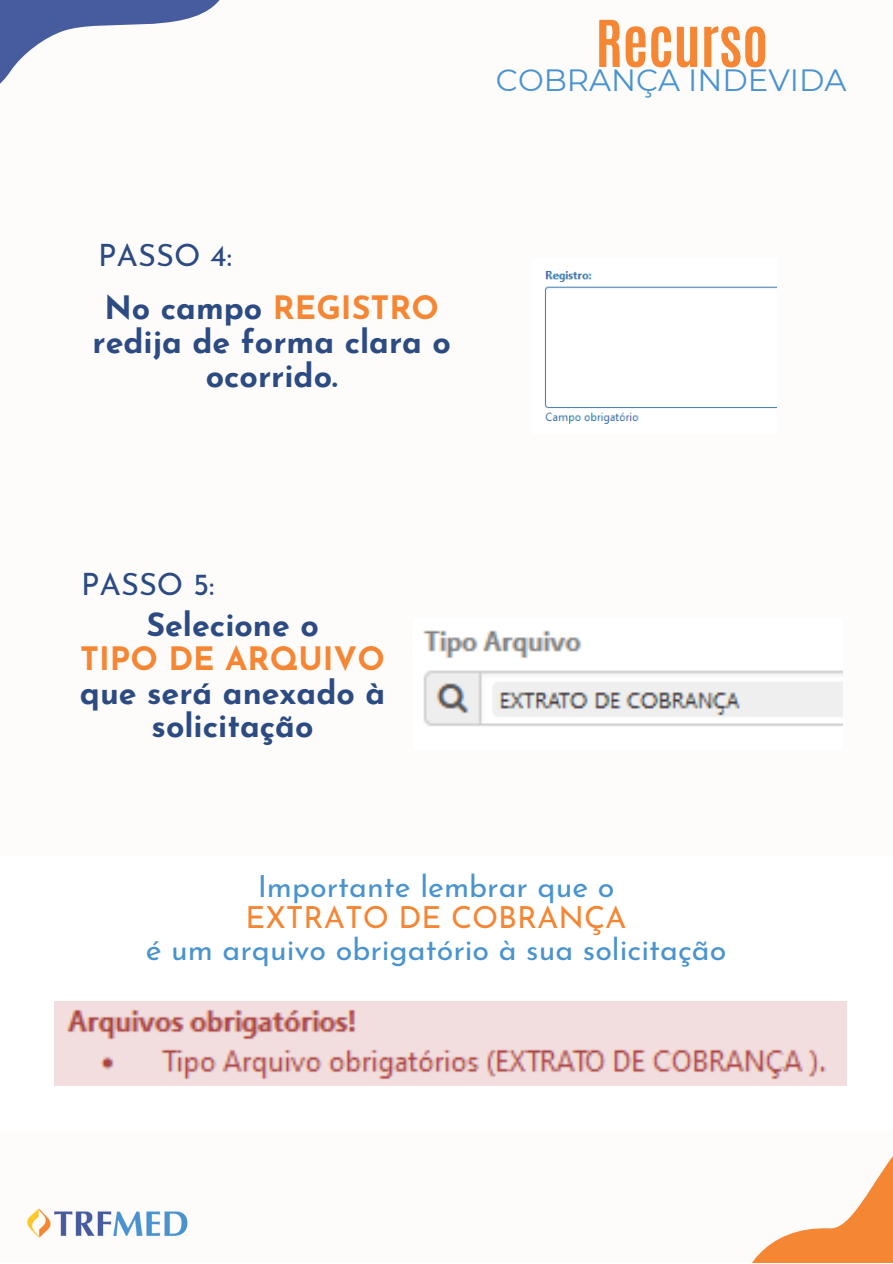
<style>
.page{position:relative;width:893px;height:1264px;background:#fff}
.page>*{position:absolute;margin:0;border:0;box-sizing:border-box;transform-origin:0 0}
.t1{font:700 54.75px "Antonio";color:#f58634}
.t2{font:700 32.25px/33.8px "Josefin Sans";color:#2b4b82;text-align:center}
.t3{font:30.75px "Montserrat";color:#4993cf}
.t4{font:30.75px "Josefin Sans";color:#2b4b82}
.t5{font:30.45px "Josefin Sans";color:#4993ce}
.t6{font:30.45px "Josefin Sans";color:#f58634}
.s1{color:#f58634}
</style>
<div class="page">
<img style="left:55px;top:1001px;width:791px;height:84px">
<svg style="left:0;top:0;width:220px;height:84px"></svg>
<svg style="left:696px;top:1032px;width:196px;height:230px"></svg>
<img style="left:545px;top:271px;width:231px;height:153px">
<img style="left:422px;top:630px;width:420px;height:96px">
<img style="left:27px;top:1208px;width:161px;height:30px">
<p class="t1" style="left:595px;top:4px;width:174px">Recurso</p>
<p class="t3" style="left:496px;top:61px;width:352px">COBRANÇA INDEVIDA</p>
<p class="t4" style="left:98px;top:243px;width:135px">PASSO 4:</p>
<p class="t2" style="left:92px;top:294px;width:360px">No campo <span class="s1">REGISTRO </span>redija de forma clara o ocorrido.</p>
<p class="t4" style="left:81px;top:572px;width:135px">PASSO 5:</p>
<p class="t2" style="left:146px;top:611px;width:174px">Selecione o</p>
<p class="t2" style="left:80px;top:645px;width:307px"><span class="s1">TIPO DE ARQUIVO </span>que será anexado à solicitação</p>
<p class="t5" style="left:258px;top:874px;width:358px">Importante lembrar que o</p>
<p class="t6" style="left:245px;top:905px;width:382px">EXTRATO DE COBRANÇA</p>
<p class="t5" style="left:146px;top:937px;width:582px">é um arquivo obrigatório à sua solicitação</p>
</div>
